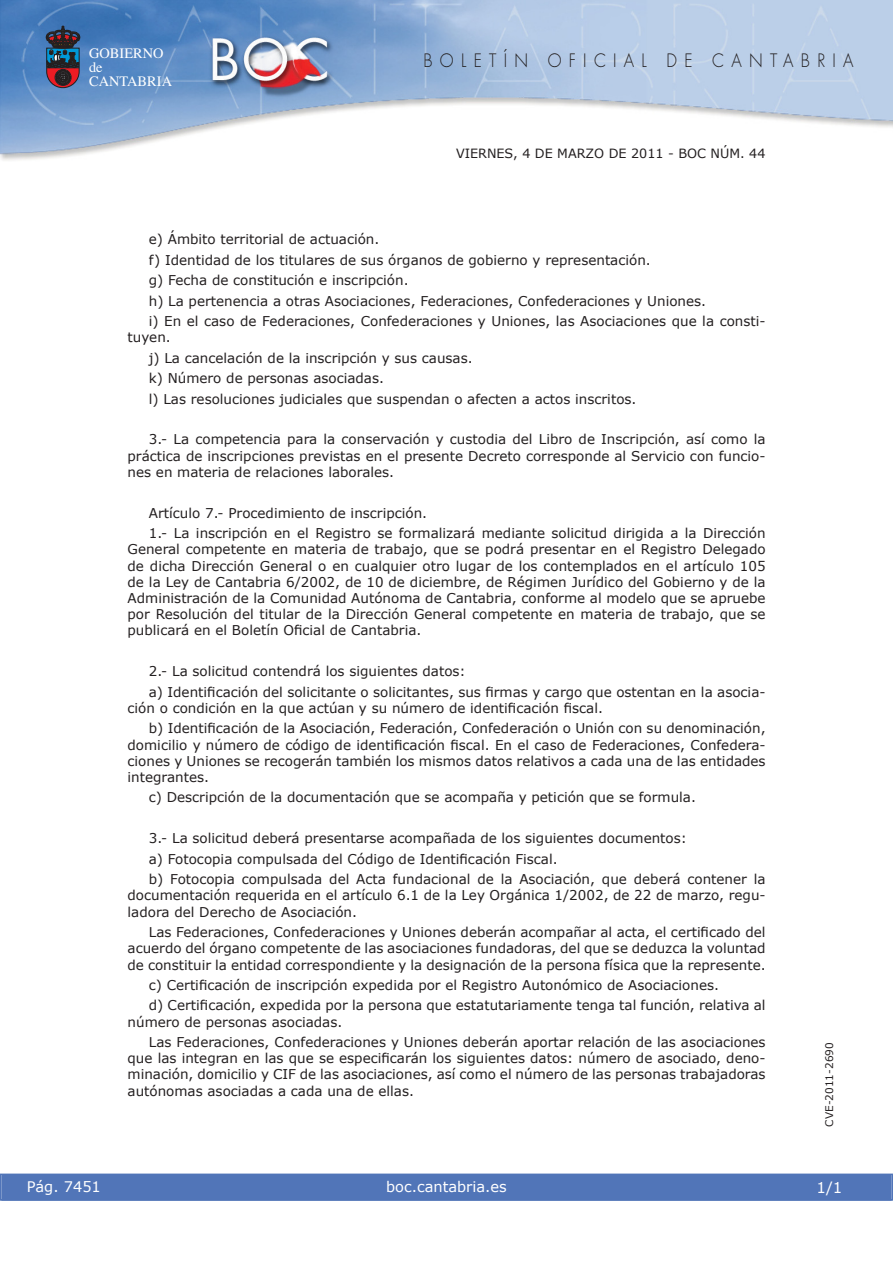
<style>
.page{position:relative;width:893px;height:1263px;background:#fff}
.page>*{position:absolute;margin:0;border:0;box-sizing:border-box;transform-origin:0 0}
.t1{font:300 18px "Futura";letter-spacing:.45em;color:#231f20;scale:.9 1}
.t2{font:15px "Verdana";color:#fff}
.t3{font:14.55px "Verdana";color:#fff}
.t4{font:14.4px/14.1px "Times";color:#fff}
.t5{font:13.5px/20.4px "Verdana";color:#231f20}
.t6{font:12.75px "Verdana";color:#231f20}
.t7{font:10.5px "Verdana";color:#231f20}
</style>
<div class="page">
<img style="left:0;top:0;width:893px;height:161px">
<svg style="left:46px;top:26px;width:34px;height:62px;background:#464054"></svg>
<div style="left:1px;top:1174px;width:890px;height:27px;background:#5175b8"></div>
<div style="left:0;top:1174px;width:893px;height:27px;border:1px solid #5175b8"></div>
<p class="t4" style="left:89px;top:47px;width:85px">GOBIERNO de<br>CANTABRIA</p>
<h1 class="t1" style="left:423px;top:52px;width:479px">BOLETÍN OFICIAL DE CANTABRIA</h1>
<p class="t6" style="left:456px;top:145px;width:311px">VIERNES, 4 DE MARZO DE 2011 - BOC NÚM. 44</p>
<p class="t5" style="left:149px;top:229px;width:618px">e) Ámbito territorial de actuación.<br>f) Identidad de los titulares de sus órganos de gobierno y representación.<br>g) Fecha de constitución e inscripción.<br>h) La pertenencia a otras Asociaciones, Federaciones, Confederaciones y Uniones.<br>i) En el caso de Federaciones, Confederaciones y Uniones, las Asociaciones que la consti-</p>
<p class="t5" style="left:149px;top:327px;width:489px;text-indent:-21px">tuyen.<br>j) La cancelación de la inscripción y sus causas.<br>k) Número de personas asociadas.<br>l) Las resoluciones judiciales que suspendan o afecten a actos inscritos.</p>
<p class="t5" style="left:128px;top:431px;width:639px;line-height:16.2px;text-align:justify;text-indent:21px">3.- La competencia para la conservación y custodia del Libro de Inscripción, así como la práctica de inscripciones previstas en el presente Decreto corresponde al Servicio con funcio&shy;nes en materia de relaciones laborales.</p>
<p class="t5" style="left:149px;top:502px;width:618px">Artículo 7.- Procedimiento de inscripción.<br>1.- La inscripción en el Registro se formalizará mediante solicitud dirigida a la Dirección</p>
<p class="t5" style="left:128px;top:541px;width:639px;line-height:16.2px;text-align:justify">General competente en materia de trabajo, que se podrá presentar en el Registro Delegado de dicha Dirección General o en cualquier otro lugar de los contemplados en el artículo 105 de la Ley de Cantabria 6/2002, de 10 de diciembre, de Régimen Jurídico del Gobierno y de la Administración de la Comunidad Autónoma de Cantabria, conforme al modelo que se apruebe por Resolución del titular de la Dirección General competente en materia de trabajo, que se publicará en el Boletín Oficial de Cantabria.</p>
<p class="t5" style="left:149px;top:661px;width:618px">2.- La solicitud contendrá los siguientes datos:<br>a) Identificación del solicitante o solicitantes, sus firmas y cargo que ostentan en la asocia-</p>
<p class="t5" style="left:149px;top:697px;width:618px;text-indent:-21px">ción o condición en la que actúan y su número de identificación fiscal.<br>b) Identificación de la Asociación, Federación, Confederación o Unión con su denominación,</p>
<p class="t5" style="left:128px;top:736px;width:639px;line-height:16.2px;text-align:justify">domicilio y número de código de identificación fiscal. En el caso de Federaciones, Confedera&shy;ciones y Uniones se recogerán también los mismos datos relativos a cada una de las entidades integrantes.</p>
<p class="t5" style="left:149px;top:787px;width:549px">c) Descripción de la documentación que se acompaña y petición que se formula.</p>
<p class="t5" style="left:149px;top:828px;width:618px">3.- La solicitud deberá presentarse acompañada de los siguientes documentos:<br>a) Fotocopia compulsada del Código de Identificación Fiscal.<br>b) Fotocopia compulsada del Acta fundacional de la Asociación, que deberá contener la</p>
<p class="t5" style="left:128px;top:887px;width:640px;line-height:16.2px">documentación requerida en el artículo 6.1 de la Ley Orgánica 1/2002, de 22 de marzo, regu&shy;ladora del Derecho de Asociación.</p>
<p class="t5" style="left:128px;top:924px;width:639px;line-height:16.2px;text-align:justify;text-indent:21px">Las Federaciones, Confederaciones y Uniones deberán acompañar al acta, el certificado del acuerdo del órgano competente de las asociaciones fundadoras, del que se deduzca la voluntad de constituir la entidad correspondiente y la designación de la persona física que la represente.</p>
<p class="t5" style="left:149px;top:974px;width:618px">c) Certificación de inscripción expedida por el Registro Autonómico de Asociaciones.<br>d) Certificación, expedida por la persona que estatutariamente tenga tal función, relativa al</p>
<p class="t5" style="left:149px;top:1011px;width:618px;text-indent:-21px">número de personas asociadas.<br>Las Federaciones, Confederaciones y Uniones deberán aportar relación de las asociaciones</p>
<p class="t5" style="left:128px;top:1050px;width:639px;line-height:16.2px;text-align:justify">que las integran en las que se especificarán los siguientes datos: número de asociado, deno&shy;minación, domicilio y CIF de las asociaciones, así como el número de las personas trabajadoras autónomas asociadas a cada una de ellas.</p>
<p class="t7" style="left:823px;top:1127px;width:86px;rotate:-90deg">CVE-2011-2690</p>
<p class="t3" style="left:27px;top:1177px;width:76px">Pág. 7451</p>
<p class="t3" style="left:386px;top:1178px;width:122px">boc.cantabria.es</p>
<p class="t2" style="left:816px;top:1178px;width:27px">1/1</p>
</div>
